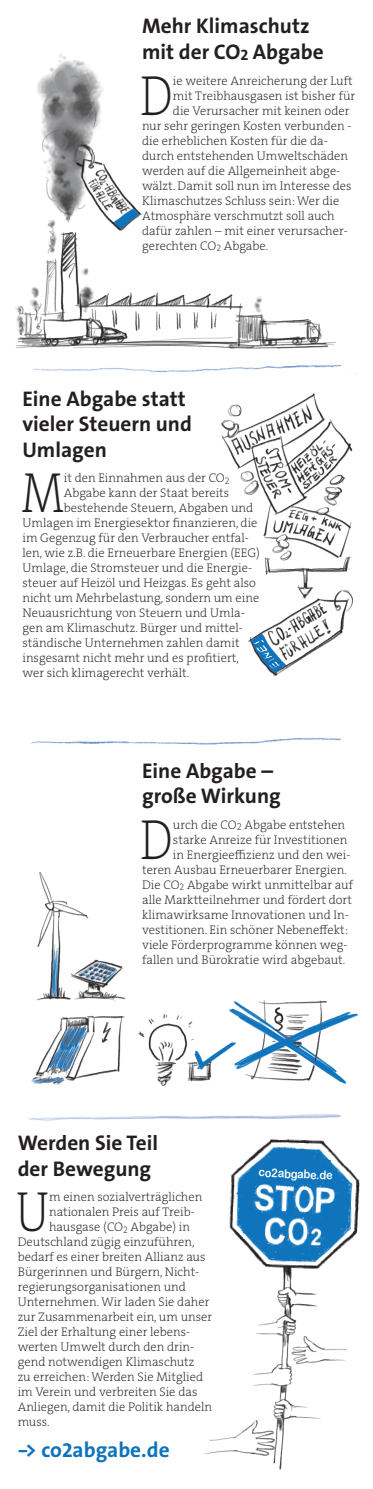
<style>
.page{position:relative;width:373px;height:1489px;background:#fff}
.page>*{position:absolute;margin:0;border:0;box-sizing:border-box;transform-origin:0 0}
.t1{font:57px "The Serif LP2 Ex Lig";color:#231f20;scale:.8 1}
.t2{font:21.25px/25.5px "The Sans W7 Bld";color:#231f20}
.t3{font:21.25px "The Sans W7 Bld";color:#0e73bb}
.t4{font:12.5px "The Serif LP2 Ex Lig";color:#231f20}
.t5{font:12px "Arial Rounded MT Bold";color:#fff;scale:.9 1}
.s1{font-size:16px}
</style>
<div class="page">
<img style="left:15px;top:54px;width:321px;height:295px">
<img style="left:221px;top:393px;width:132px;height:284px">
<img style="left:31px;top:872px;width:92px;height:213px">
<img style="left:118px;top:988px;width:240px;height:98px">
<img style="left:205px;top:1280px;width:142px;height:190px">
<img style="left:28px;top:1114px;width:313px;height:7px">
<img style="left:30px;top:738px;width:311px;height:7px">
<img style="left:33px;top:365px;width:323px;height:9px">
<img style="left:229px;top:1138px;width:131px;height:142px">
<h2 class="t2" style="left:142px;top:14px;width:183px">Mehr Klimaschutz mit der CO<span class="s1">2</span> Abgabe</h2>
<h1 class="t1" style="left:140px;top:59px;width:42px">D</h1>
<p class="t4" style="left:173px;top:72px;width:181px">ie weitere Anreicherung der Luft</p>
<p class="t4" style="left:173px;top:87px;width:183px">mit Treibhausgasen ist bisher für</p>
<p class="t4" style="left:173px;top:102px;width:178px">die Verursacher mit keinen oder</p>
<p class="t4" style="left:142px;top:117px;width:210px">nur sehr geringen Kosten verbunden -</p>
<p class="t4" style="left:142px;top:132px;width:187px">die erheblichen Kosten für die da-</p>
<p class="t4" style="left:142px;top:147px;width:207px">durch entstehenden Umweltschäden</p>
<p class="t4" style="left:142px;top:162px;width:199px">werden auf die Allgemeinheit abge-</p>
<p class="t4" style="left:142px;top:177px;width:210px">wälzt. Damit soll nun im Interesse des</p>
<p class="t4" style="left:142px;top:192px;width:198px">Klimaschutzes Schluss sein: Wer die</p>
<p class="t4" style="left:142px;top:207px;width:194px">Atmosphäre verschmutzt soll auch</p>
<p class="t4" style="left:142px;top:222px;width:207px">dafür zahlen – mit einer verursacher-</p>
<p class="t4" style="left:142px;top:237px;width:127px">gerechten CO<sub>2</sub> Abgabe.</p>
<h2 class="t2" style="left:22px;top:386px;width:171px">Eine Abgabe statt vieler Steuern und<br>Umlagen</h2>
<h1 class="t1" style="left:22px;top:457px;width:54px">M</h1>
<p class="t4" style="left:64px;top:470px;width:167px">it den Einnahmen aus der CO<sub>2</sub></p>
<p class="t4" style="left:64px;top:485px;width:167px">Abgabe kann der Staat bereits</p>
<p class="t4" style="left:64px;top:500px;width:190px">bestehende Steuern, Abgaben und</p>
<p class="t4" style="left:22px;top:515px;width:236px">Umlagen im Energiesektor finanzieren, die</p>
<p class="t4" style="left:22px;top:530px;width:227px">im Gegenzug für den Verbraucher entfal-</p>
<p class="t4" style="left:22px;top:545px;width:238px">len, wie z.B. die Erneuerbare Energien (EEG)</p>
<p class="t4" style="left:22px;top:560px;width:231px">Umlage, die Stromsteuer und die Energie-</p>
<p class="t4" style="left:22px;top:575px;width:234px">steuer auf Heizöl und Heizgas. Es geht also</p>
<p class="t4" style="left:22px;top:590px;width:238px">nicht um Mehrbelastung, sondern um eine</p>
<p class="t4" style="left:22px;top:605px;width:223px">Neuausrichtung von Steuern und Umla-</p>
<p class="t4" style="left:22px;top:620px;width:221px">gen am Klimaschutz. Bürger und mittel-</p>
<p class="t4" style="left:22px;top:635px;width:218px">ständische Unternehmen zahlen damit</p>
<p class="t4" style="left:22px;top:650px;width:217px">insgesamt nicht mehr und es profitiert,</p>
<p class="t4" style="left:22px;top:665px;width:168px">wer sich klimagerecht verhält.</p>
<h2 class="t2" style="left:142px;top:758px;width:140px">Eine Abgabe – große Wirkung</h2>
<h1 class="t1" style="left:140px;top:803px;width:42px">D</h1>
<p class="t4" style="left:173px;top:816px;width:173px">urch die CO<sub>2</sub> Abgabe entstehen</p>
<p class="t4" style="left:173px;top:831px;width:176px">starke Anreize für Investitionen</p>
<p class="t4" style="left:173px;top:846px;width:179px">in Energieeffizienz und den wei-</p>
<p class="t4" style="left:142px;top:861px;width:206px">teren Ausbau Erneuerbarer Energien.</p>
<p class="t4" style="left:142px;top:876px;width:212px">Die CO<sub>2</sub> Abgabe wirkt unmittelbar auf</p>
<p class="t4" style="left:142px;top:891px;width:211px">alle Marktteilnehmer und fördert dort</p>
<p class="t4" style="left:142px;top:906px;width:208px">klimawirksame Innovationen und In-</p>
<p class="t4" style="left:142px;top:921px;width:207px">vestitionen. Ein schöner Nebeneffekt:</p>
<p class="t4" style="left:142px;top:936px;width:206px">viele Förderprogramme können weg-</p>
<p class="t4" style="left:142px;top:951px;width:204px">fallen und Bürokratie wird abgebaut.</p>
<h2 class="t2" style="left:18px;top:1130px;width:141px">Werden Sie Teil der Bewegung</h2>
<h1 class="t1" style="left:16px;top:1175px;width:42px">U</h1>
<p class="t4" style="left:49px;top:1189px;width:154px">m einen sozialverträglichen</p>
<p class="t4" style="left:49px;top:1204px;width:147px">nationalen Preis auf Treib-</p>
<p class="t4" style="left:49px;top:1219px;width:142px">hausgase (CO<sub>2</sub> Abgabe) in</p>
<p class="t4" style="left:18px;top:1234px;width:178px">Deutschland zügig einzuführen,</p>
<p class="t4" style="left:18px;top:1249px;width:189px">bedarf es einer breiten Allianz aus</p>
<p class="t4" style="left:18px;top:1264px;width:183px">Bürgerinnen und Bürgern, Nicht-</p>
<p class="t4" style="left:18px;top:1279px;width:169px">regierungsorganisationen und</p>
<p class="t4" style="left:18px;top:1294px;width:193px">Unternehmen. Wir laden Sie daher</p>
<p class="t4" style="left:18px;top:1309px;width:195px">zur Zusammenarbeit ein, um unser</p>
<p class="t4" style="left:18px;top:1324px;width:174px">Ziel der Erhaltung einer lebens-</p>
<p class="t4" style="left:18px;top:1339px;width:178px">werten Umwelt durch den drin-</p>
<p class="t4" style="left:18px;top:1354px;width:178px">gend notwendigen Klimaschutz</p>
<p class="t4" style="left:18px;top:1369px;width:186px">zu erreichen: Werden Sie Mitglied</p>
<p class="t4" style="left:18px;top:1384px;width:181px">im Verein und verbreiten Sie das</p>
<p class="t4" style="left:18px;top:1399px;width:195px">Anliegen, damit die Politik handeln</p>
<p class="t4" style="left:18px;top:1414px;width:33px">muss.</p>
<h2 class="t3" style="left:18px;top:1436px;width:153px">--&gt; co2abgabe.de</h2>
<p class="t5" style="left:258px;top:1164px;width:84px;rotate:3deg">co2abgabe.de</p>
</div>
